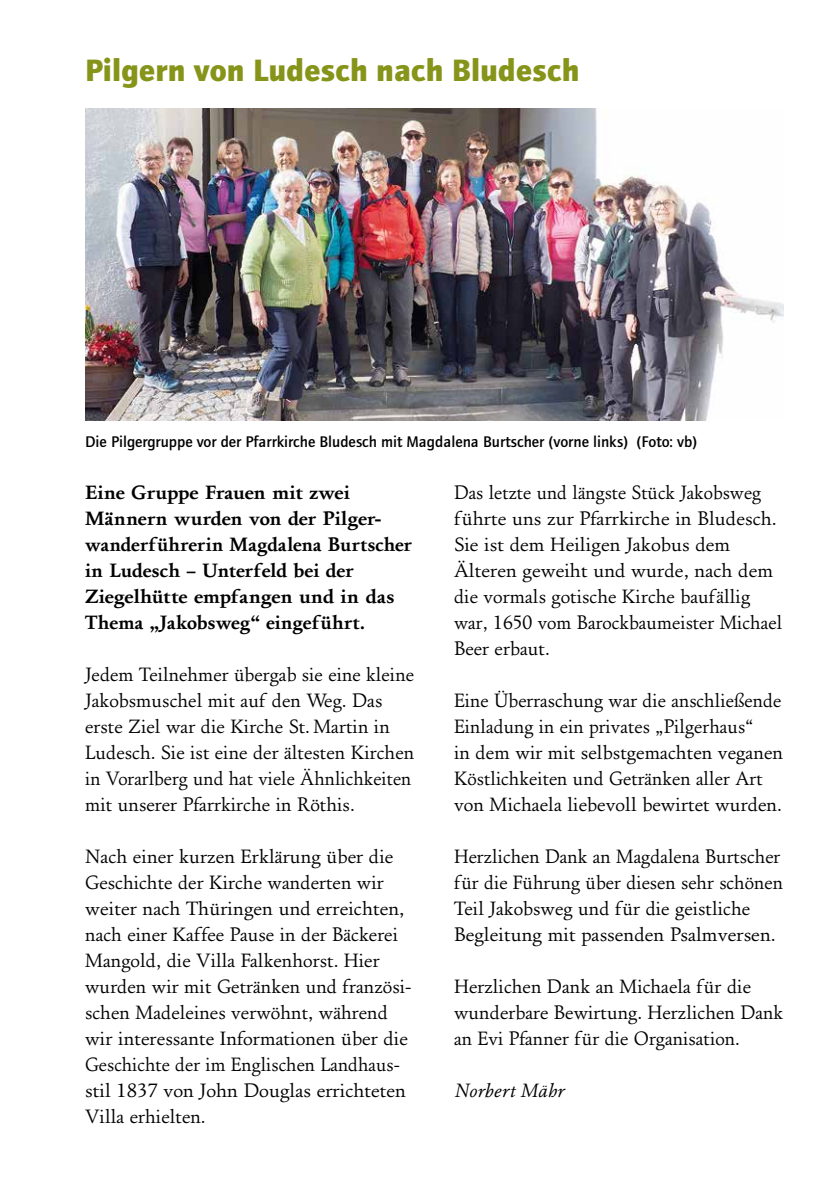
<style>
.page{position:relative;width:840px;height:1191px;background:#fff}
.page>*{position:absolute;margin:0;border:0;box-sizing:border-box;transform-origin:0 0}
.t1{font:700 32px "Foundry Journal";letter-spacing:.005em;color:#869419}
.t2{font:20px/26px "Foundry Old Style";color:#000}
.t3{font:700 20px/26px "Foundry Old Style";color:#000}
.t4{font:italic 20px "Foundry Old Style";letter-spacing:.01em;color:#000}
.t5{font:500 16px "Foundry Journal";color:#000}
</style>
<div class="page">
<img style="left:85px;top:108px;width:697px;height:313px">
<h1 class="t1" style="left:85px;top:51px;width:495px">Pilgern von Ludesch nach Bludesch</h1>
<p class="t5" style="left:85px;top:432px;width:613px">Die Pilgergruppe vor der Pfarrkirche Bludesch mit Magdalena Burtscher (vorne links) (Foto: vb)</p>
<p class="t2" style="left:454px;top:479px;width:329px">Das letzte und längste Stück Jakobsweg führte uns zur Pfarrkirche in Bludesch.<br>Sie ist dem Heiligen Jakobus dem Älteren geweiht und wurde, nach dem die vormals gotische Kirche baufällig war, 1650 vom Barockbaumeister Michael Beer erbaut.</p>
<p class="t2" style="left:454px;top:687px;width:330px">Eine Überraschung war die anschließende Einladung in ein privates „Pilgerhaus“<br>in dem wir mit selbstgemachten veganen Köstlichkeiten und Getränken aller Art von Michaela liebevoll bewirtet wurden.</p>
<p class="t2" style="left:454px;top:843px;width:330px">Herzlichen Dank an Magdalena Burtscher für die Führung über diesen sehr schönen Teil Jakobsweg und für die geistliche Begleitung mit passenden Psalmversen.</p>
<p class="t2" style="left:454px;top:973px;width:330px">Herzlichen Dank an Michaela für die wunderbare Bewirtung. Herzlichen Dank an Evi Pfanner für die Organisation.</p>
<p class="t4" style="left:454px;top:1078px;width:111px">Norbert Mähr</p>
<p class="t3" style="left:85px;top:479px;width:328px">Eine Gruppe Frauen mit zwei<br>Männern wurden von der Pilger&shy;wanderführerin Magdalena Burtscher in Ludesch – Unterfeld bei der<br>Ziegelhütte empfangen und in das<br>Thema „Jakobsweg“ eingeführt.</p>
<p class="t2" style="left:85px;top:661px;width:330px">Jedem Teilnehmer übergab sie eine kleine Jakobsmuschel mit auf den Weg. Das erste Ziel war die Kirche St. Martin in Ludesch. Sie ist eine der ältesten Kirchen in Vorarlberg und hat viele Ähnlichkeiten mit unserer Pfarrkirche in Röthis.</p>
<p class="t2" style="left:85px;top:843px;width:327px">Nach einer kurzen Erklärung über die Geschichte der Kirche wanderten wir weiter nach Thüringen und erreichten, nach einer Kaffee Pause in der Bäckerei Mangold, die Villa Falkenhorst. Hier wurden wir mit Getränken und französi&shy;schen Madeleines verwöhnt, während wir interessante Informationen über die Geschichte der im Englischen Landhaus&shy;stil 1837 von John Douglas errichteten Villa erhielten.</p>
</div>
